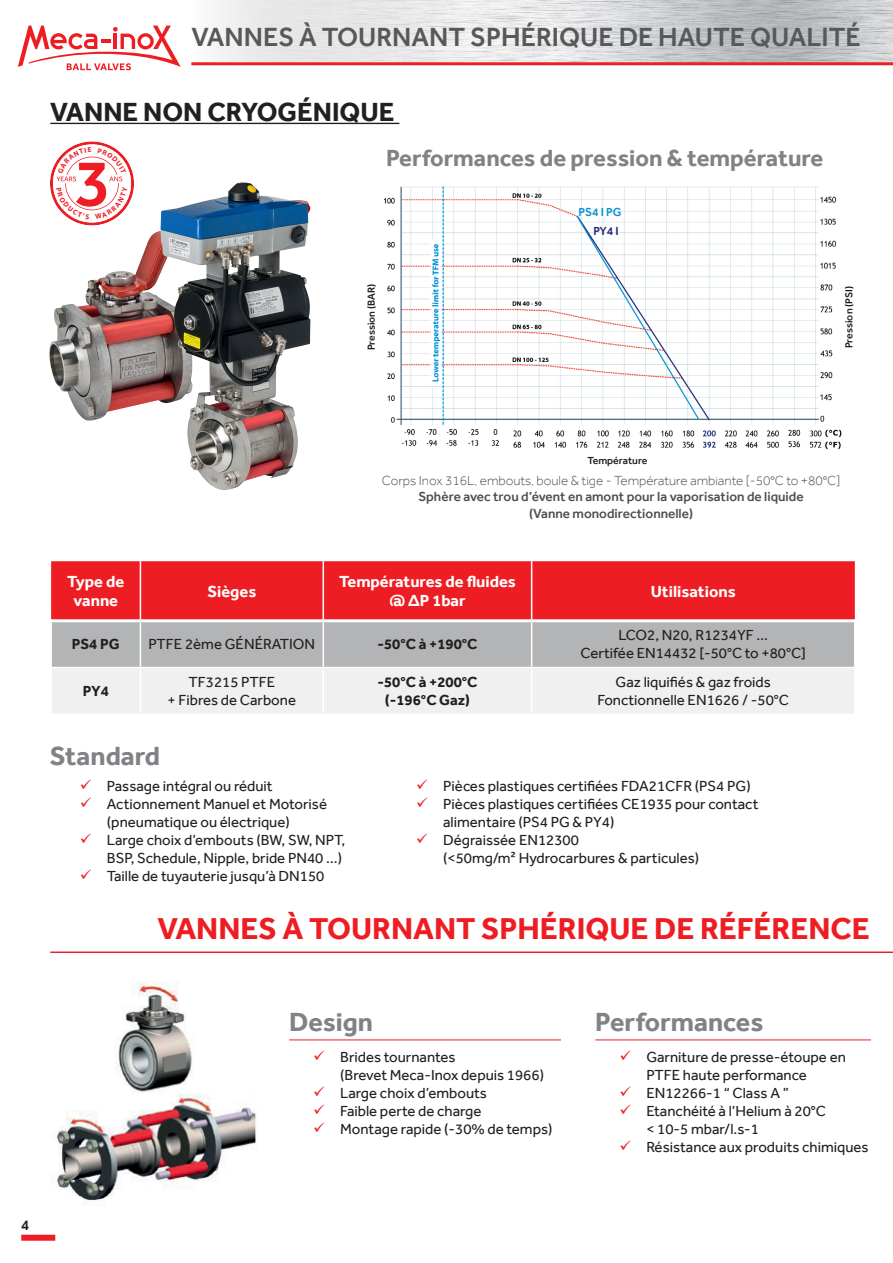
<style>
.page{position:relative;width:893px;height:1263px;background:#fff}
.page>*{position:absolute;margin:0;border:0;box-sizing:border-box;transform-origin:0 0}
.t1{font:700 31.05px "Effra";color:#ee1d23}
.t2{font:500 27px "Effra";color:#57585a}
.t3{font:700 27px "Effra";color:#808285}
.t4{font:700 27px "Effra";color:#231f20}
.t5{font:700 24px "Effra";color:#808285}
.t6{font:700 16.5px/19.8px "Effra";color:#fff;text-align:center}
.t7{font:15px/18px "Effra";color:#231f20}
.t8{font:700 15px/18px "Effra";color:#231f20;text-align:center}
.t9{font:500 15px "Effra";color:#231f20}
.t10{font:500 13.5px/16.5px "Effra";color:#4b4f50;text-align:center}
.t11{font:300 13.5px "Effra";color:#4b4f50}
.t12{font:500 12px "Effra";color:#0892d3}
.t13{font:500 12px "Effra";color:#242375}
.t14{font:500 10.5px "Effra";color:#231f20}
.s1{color:#ee1d23}
</style>
<div class="page">
<svg style="left:18px;top:26px;width:163px;height:44px"></svg>
<hr style="left:191px;top:62px;width:702px;height:3px;background:#ee2026">
<hr style="left:50px;top:123px;width:349px;height:1px;background:#231f20">
<img style="left:383px;top:186px;width:459px;height:264px">
<img style="left:49px;top:200px;width:262px;height:221px">
<img style="left:160px;top:183px;width:138px;height:307px">
<div style="left:21px;top:1235px;width:34px;height:6px;background:#ee1d23"></div>
<hr style="left:289px;top:1040px;width:272px;height:1px;background:#ee2026">
<hr style="left:595px;top:1040px;width:276px;height:1px;background:#ee2026">
<hr style="left:50px;top:951px;width:843px;height:2px;background:#ee2026">
<img style="left:55px;top:981px;width:202px;height:225px">
<div style="left:51px;top:561px;width:804px;height:58px;background:#ee1d23"></div>
<svg style="left:52px;top:622px;width:802px;height:91px"></svg>
<hr style="left:140px;top:561px;width:1px;height:58px;background:#fff">
<hr style="left:323px;top:561px;width:1px;height:58px;background:#fff">
<hr style="left:140px;top:622px;width:1px;height:45px;background:#fff">
<hr style="left:323px;top:622px;width:1px;height:45px;background:#fff">
<hr style="left:140px;top:668px;width:1px;height:45px;background:#fff">
<hr style="left:323px;top:668px;width:1px;height:45px;background:#fff">
<hr style="left:531px;top:622px;width:1px;height:45px;background:#fff">
<hr style="left:50px;top:667px;width:90px;height:1px;background:#fff">
<hr style="left:140px;top:667px;width:183px;height:1px;background:#fff">
<hr style="left:323px;top:667px;width:209px;height:1px;background:#fff">
<hr style="left:532px;top:667px;width:324px;height:1px;background:#fff">
<hr style="left:531px;top:668px;width:1px;height:45px;background:#fff">
<hr style="left:531px;top:561px;width:1px;height:58px;background:#fff">
<div style="left:837px;top:260px;width:23px;height:114px;background:#fff"></div>
<div style="left:561px;top:449px;width:113px;height:23px;background:#fff"></div>
<svg style="left:50px;top:141px;width:84px;height:84px"></svg>
<h2 class="t2" style="left:191px;top:21px;width:671px">VANNES À TOURNANT SPHÉRIQUE DE HAUTE QUALITÉ</h2>
<h2 class="t4" style="left:50px;top:96px;width:346px">VANNE NON CRYOGÉNIQUE</h2>
<h3 class="t5" style="left:386px;top:144px;width:439px">Performances de pression &amp; température</h3>
<p class="t12" style="left:578px;top:205px;width:45px">PS4 I PG</p>
<p class="t13" style="left:593px;top:224px;width:27px">PY4 I</p>
<p class="t14" style="left:365px;top:350px;width:68px;rotate:-90deg">Pression (BAR)</p>
<p class="t14" style="left:843px;top:348px;width:64px;rotate:-90deg">Pression (PSI)</p>
<p class="t14" style="left:588px;top:455px;width:61px">Température</p>
<p class="t11" style="left:382px;top:472px;width:460px">Corps Inox 316L, embouts, boule &amp; tige - Température ambiante [-50°C to +80°C]</p>
<p class="t10" style="left:418px;top:488px;width:387px">Sphère avec trou d’évent en amont pour la vaporisation de liquide (Vanne monodirectionnelle)</p>
<p class="t6" style="left:67px;top:571px;width:58px">Type de vanne</p>
<p class="t6" style="left:207px;top:581px;width:50px">Sièges</p>
<p class="t6" style="left:339px;top:571px;width:178px">Températures de fluides @ ∆P 1bar</p>
<p class="t6" style="left:651px;top:581px;width:86px">Utilisations</p>
<p class="t8" style="left:72px;top:635px;width:49px">PS4 PG</p>
<p class="t7" style="left:148px;top:635px;width:168px">PTFE 2ème GÉNÉRATION</p>
<p class="t8" style="left:377px;top:635px;width:102px">-50°C à +190°C</p>
<p class="t7" style="left:580px;top:626px;width:227px;text-align:center">LCO2, N20, R1234YF …<br>Certifée EN14432 [-50°C to +80°C]</p>
<p class="t8" style="left:83px;top:682px;width:28px">PY4</p>
<p class="t7" style="left:168px;top:673px;width:130px;text-align:center">TF3215 PTFE<br>+ Fibres de Carbone</p>
<p class="t8" style="left:377px;top:673px;width:102px">-50°C à +200°C (-196°C Gaz)</p>
<p class="t7" style="left:597px;top:673px;width:193px;text-align:center">Gaz liquifiés &amp; gaz froids<br>Fonctionnelle EN1626 / -50°C</p>
<h2 class="t3" style="left:50px;top:740px;width:112px">Standard</h2>
<p class="t7" style="left:80px;top:776px;width:194px"><span class="s1">✓</span> Passage intégral ou réduit</p>
<p class="t7" style="left:107px;top:794px;width:222px;text-indent:-27px"><span class="s1">✓</span> Actionnement Manuel et Motorisé (pneumatique ou électrique)</p>
<p class="t7" style="left:80px;top:830px;width:267px;text-align:right"><span class="s1">✓</span> Large choix d’embouts (BW, SW, NPT,<br>BSP, Schedule, Nipple, bride PN40 …)</p>
<p class="t7" style="left:80px;top:866px;width:246px"><span class="s1">✓</span> Taille de tuyauterie jusqu’à DN150</p>
<p class="t7" style="left:416px;top:776px;width:336px"><span class="s1">✓</span> Pièces plastiques certifiées FDA21CFR (PS4 PG)</p>
<p class="t7" style="left:443px;top:794px;width:317px;text-indent:-27px"><span class="s1">✓</span> Pièces plastiques certifiées CE1935 pour contact alimentaire (PS4 PG &amp; PY4)</p>
<p class="t7" style="left:443px;top:830px;width:258px;text-indent:-27px"><span class="s1">✓</span> Dégraissée EN12300<br>(&lt;50mg/m² Hydrocarbures &amp; particules)</p>
<h1 class="t1" style="left:157px;top:910px;width:714px">VANNES À TOURNANT SPHÉRIQUE DE RÉFÉRENCE</h1>
<p class="t9" style="left:21px;top:1216px;width:10px">4</p>
<h2 class="t3" style="left:289px;top:1006px;width:85px">Design</h2>
<p class="t7" style="left:340px;top:1048px;width:205px;text-indent:-27px"><span class="s1">✓</span> Brides tournantes<br>(Brevet Meca-Inox depuis 1966)</p>
<p class="t7" style="left:313px;top:1084px;width:175px"><span class="s1">✓</span> Large choix d’embouts</p>
<p class="t7" style="left:313px;top:1102px;width:170px"><span class="s1">✓</span> Faible perte de charge</p>
<p class="t7" style="left:313px;top:1120px;width:241px"><span class="s1">✓</span> Montage rapide (-30% de temps)</p>
<h2 class="t3" style="left:595px;top:1006px;width:170px">Performances</h2>
<p class="t7" style="left:646px;top:1048px;width:201px;text-indent:-27px"><span class="s1">✓</span> Garniture de presse-étoupe en<br>PTFE haute performance</p>
<p class="t7" style="left:619px;top:1084px;width:171px"><span class="s1">✓</span> EN12266-1 “ Class A ”</p>
<p class="t7" style="left:646px;top:1102px;width:181px;text-indent:-27px"><span class="s1">✓</span> Etanchéité à l’Helium à 20°C &lt; 10-5 mbar/l.s-1</p>
<p class="t7" style="left:619px;top:1138px;width:251px"><span class="s1">✓</span> Résistance aux produits chimiques</p>
</div>
